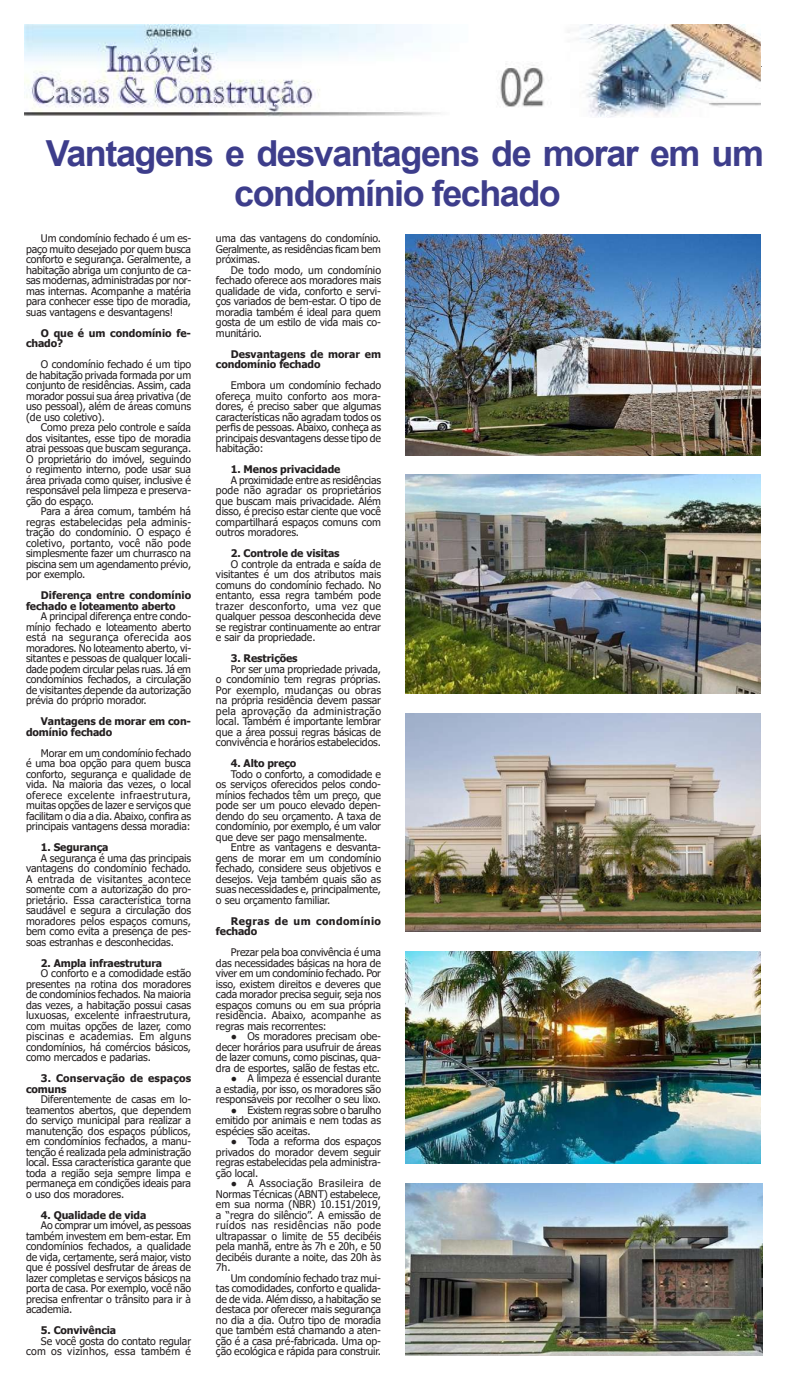
<style>
.page{position:relative;width:787px;height:1389px;background:#fff}
.page>*{position:absolute;margin:0;border:0;box-sizing:border-box;transform-origin:0 0}
.t1{font:700 35.88px/39.4px "Arial";letter-spacing:-.04em;color:#3d3d8b;text-align:center}
.t2{font:10.5px/10.5px "Tahoma";letter-spacing:-.01em;color:#231f20;text-align:justify}
.t3{font:700 10.5px/10.5px "Tahoma";letter-spacing:-.01em;color:#231f20}
.t4{font:700 10.5px/10.5px "Tahoma";letter-spacing:.015em;color:#231f20}
.t5{font:700 10.5px/10.5px "Tahoma";letter-spacing:.035em;color:#231f20}
</style>
<div class="page">
<img style="left:25px;top:25px;width:735px;height:93px">
<img style="left:406px;top:234px;width:354px;height:221px">
<img style="left:406px;top:475px;width:354px;height:219px">
<img style="left:406px;top:713px;width:354px;height:219px">
<img style="left:406px;top:951px;width:354px;height:212px">
<img style="left:406px;top:1183px;width:355px;height:173px">
<h1 class="t1" style="left:46px;top:134px;width:719px">Vantagens e desvantagens de morar em um condomínio fechado</h1>
<p class="t2" style="left:26px;top:234px;width:166px;text-indent:15px">Um condomínio fechado é um es&shy;paço muito desejado por quem busca conforto e segurança. Geralmente, a habitação abriga um conjunto de ca&shy;sas modernas, administradas por nor&shy;mas internas. Acompanhe a matéria para conhecer esse tipo de moradia, suas vantagens e desvantagens!</p>
<p class="t3" style="left:26px;top:328px;width:166px;text-indent:15px">O que é um condomínio fe&shy;chado?</p>
<p class="t2" style="left:26px;top:360px;width:166px;text-indent:15px">O condomínio fechado é um tipo de habitação privada formada por um conjunto de residências. Assim, cada morador possui sua área privativa (de uso pessoal), além de áreas comuns (de uso coletivo).</p>
<p class="t2" style="left:26px;top:423px;width:166px;text-indent:15px">Como preza pelo controle e saída dos visitantes, esse tipo de moradia atrai pessoas que buscam segurança.<br>O proprietário do imóvel, seguindo o regimento interno, pode usar sua área privada como quiser, inclusive é responsável pela limpeza e preserva&shy;ção do espaço.</p>
<p class="t2" style="left:26px;top:507px;width:166px;text-indent:15px">Para a área comum, também há regras estabelecidas pela adminis&shy;tração do condomínio. O espaço é coletivo, portanto, você não pode simplesmente fazer um churrasco na piscina sem um agendamento prévio, por exemplo.</p>
<p class="t3" style="left:26px;top:591px;width:166px;text-indent:15px">Diferença entre condomínio fechado e loteamento aberto</p>
<p class="t2" style="left:26px;top:612px;width:166px;text-indent:15px">A principal diferença entre condo&shy;mínio fechado e loteamento aberto está na segurança oferecida aos moradores. No loteamento aberto, vi&shy;sitantes e pessoas de qualquer locali&shy;dade podem circular pelas ruas. Já em condomínios fechados, a circulação de visitantes depende da autorização prévia do próprio morador.</p>
<p class="t3" style="left:26px;top:717px;width:166px;text-indent:15px">Vantagens de morar em con&shy;domínio fechado</p>
<p class="t2" style="left:26px;top:748px;width:166px;text-indent:15px">Morar em um condomínio fechado é uma boa opção para quem busca conforto, segurança e qualidade de vida. Na maioria das vezes, o local oferece excelente infraestrutura, muitas opções de lazer e serviços que facilitam o dia a dia. Abaixo, confira as principais vantagens dessa moradia:</p>
<p class="t3" style="left:41px;top:843px;width:69px">1. Segurança</p>
<p class="t2" style="left:26px;top:853px;width:166px;text-indent:15px">A segurança é uma das principais vantagens do condomínio fechado.<br>A entrada de visitantes acontece somente com a autorização do pro&shy;prietário. Essa característica torna saudável e segura a circulação dos moradores pelos espaços comuns, bem como evita a presença de pes&shy;soas estranhas e desconhecidas.</p>
<p class="t3" style="left:41px;top:958px;width:123px">2. Ampla infraestrutura</p>
<p class="t2" style="left:26px;top:969px;width:166px;text-indent:15px">O conforto e a comodidade estão presentes na rotina dos moradores de condomínios fechados. Na maioria das vezes, a habitação possui casas luxuosas, excelente infraestrutura, com muitas opções de lazer, como piscinas e academias. Em alguns condomínios, há comércios básicos, como mercados e padarias.</p>
<p class="t4" style="left:26px;top:1074px;width:166px;text-indent:15px">3. Conservação de espaços comuns</p>
<p class="t2" style="left:26px;top:1095px;width:166px;text-indent:15px">Diferentemente de casas em lo&shy;teamentos abertos, que dependem do serviço municipal para realizar a manutenção dos espaços públicos, em condomínios fechados, a manu&shy;tenção é realizada pela administração local. Essa característica garante que toda a região seja sempre limpa e permaneça em condições ideais para o uso dos moradores.</p>
<p class="t3" style="left:41px;top:1210px;width:107px">4. Qualidade de vida</p>
<p class="t2" style="left:26px;top:1221px;width:166px;text-indent:15px">Ao comprar um imóvel, as pessoas também investem em bem-estar. Em condomínios fechados, a qualidade de vida, certamente, será maior, visto que é possível desfrutar de áreas de lazer completas e serviços básicos na porta de casa. Por exemplo, você não precisa enfrentar o trânsito para ir à academia.</p>
<p class="t3" style="left:41px;top:1326px;width:77px">5. Convivência</p>
<p class="t2" style="left:26px;top:1336px;width:166px;text-align:right">Se você gosta do contato regular com os vizinhos, essa também é</p>
<p class="t2" style="left:216px;top:234px;width:166px">uma das vantagens do condomínio.<br>Geralmente, as residências ficam bem próximas.</p>
<p class="t2" style="left:216px;top:265px;width:166px;text-indent:15px">De todo modo, um condomínio fechado oferece aos moradores mais qualidade de vida, conforto e servi&shy;ços variados de bem-estar. O tipo de moradia também é ideal para quem gosta de um estilo de vida mais co&shy;munitário.</p>
<p class="t3" style="left:216px;top:349px;width:166px;text-indent:15px">Desvantagens de morar em condomínio fechado</p>
<p class="t2" style="left:216px;top:381px;width:166px;text-indent:15px">Embora um condomínio fechado ofereça muito conforto aos mora&shy;dores, é preciso saber que algumas características não agradam todos os perfis de pessoas. Abaixo, conheça as principais desvantagens desse tipo de habitação:</p>
<p class="t3" style="left:231px;top:465px;width:111px">1. Menos privacidade</p>
<p class="t2" style="left:216px;top:475px;width:166px;text-indent:15px">A proximidade entre as residências pode não agradar os proprietários que buscam mais privacidade. Além disso, é preciso estar ciente que você compartilhará espaços comuns com outros moradores.</p>
<p class="t3" style="left:231px;top:549px;width:110px">2. Controle de visitas</p>
<p class="t2" style="left:216px;top:559px;width:166px;text-indent:15px">O controle da entrada e saída de visitantes é um dos atributos mais comuns do condomínio fechado. No entanto, essa regra também pode trazer desconforto, uma vez que qualquer pessoa desconhecida deve se registrar continuamente ao entrar e sair da propriedade.</p>
<p class="t3" style="left:231px;top:654px;width:68px">3. Restrições</p>
<p class="t2" style="left:216px;top:664px;width:166px;text-indent:15px">Por ser uma propriedade privada, o condomínio tem regras próprias.<br>Por exemplo, mudanças ou obras na própria residência devem passar pela aprovação da administração local. Também é importante lembrar que a área possui regras básicas de convivência e horários estabelecidos.</p>
<p class="t3" style="left:231px;top:759px;width:67px">4. Alto preço</p>
<p class="t2" style="left:216px;top:769px;width:166px;text-indent:15px">Todo o conforto, a comodidade e os serviços oferecidos pelos condo&shy;mínios fechados têm um preço, que pode ser um pouco elevado depen&shy;dendo do seu orçamento. A taxa de condomínio, por exemplo, é um valor que deve ser pago mensalmente.</p>
<p class="t2" style="left:216px;top:843px;width:166px;text-indent:15px">Entre as vantagens e desvanta&shy;gens de morar em um condomínio fechado, considere seus objetivos e desejos. Veja também quais são as suas necessidades e, principalmente, o seu orçamento familiar.</p>
<p class="t5" style="left:216px;top:916px;width:166px;text-indent:15px">Regras de um condomínio fechado</p>
<p class="t2" style="left:216px;top:948px;width:166px;text-indent:15px">Prezar pela boa convivência é uma das necessidades básicas na hora de viver em um condomínio fechado. Por isso, existem direitos e deveres que cada morador precisa seguir, seja nos espaços comuns ou em sua própria residência. Abaixo, acompanhe as regras mais recorrentes:</p>
<p class="t2" style="left:216px;top:1032px;width:166px;text-indent:15px">● Os moradores precisam obe&shy;decer horários para usufruir de áreas de lazer comuns, como piscinas, qua&shy;dra de esportes, salão de festas etc.</p>
<p class="t2" style="left:216px;top:1074px;width:166px;text-indent:15px">● A limpeza é essencial durante a estadia, por isso, os moradores são responsáveis por recolher o seu lixo.</p>
<p class="t2" style="left:216px;top:1105px;width:166px;text-indent:15px">● Existem regras sobre o barulho emitido por animais e nem todas as espécies são aceitas.</p>
<p class="t2" style="left:216px;top:1137px;width:166px;text-indent:15px">● Toda a reforma dos espaços privados do morador devem seguir regras estabelecidas pela administra&shy;ção local.</p>
<p class="t2" style="left:216px;top:1179px;width:166px;text-indent:15px">● A Associação Brasileira de Normas Técnicas (ABNT) estabelece, em sua norma (NBR) 10.151/2019, a “regra do silêncio”. A emissão de ruídos nas residências não pode ultrapassar o limite de 55 decibéis pela manhã, entre às 7h e 20h, e 50 decibéis durante a noite, das 20h às 7h.</p>
<p class="t2" style="left:216px;top:1273px;width:166px;text-indent:15px">Um condomínio fechado traz mui&shy;tas comodidades, conforto e qualida&shy;de de vida. Além disso, a habitação se destaca por oferecer mais segurança no dia a dia. Outro tipo de moradia que também está chamando a aten&shy;ção é a casa pré-fabricada. Uma op&shy;ção ecológica e rápida para construir.</p>
</div>
